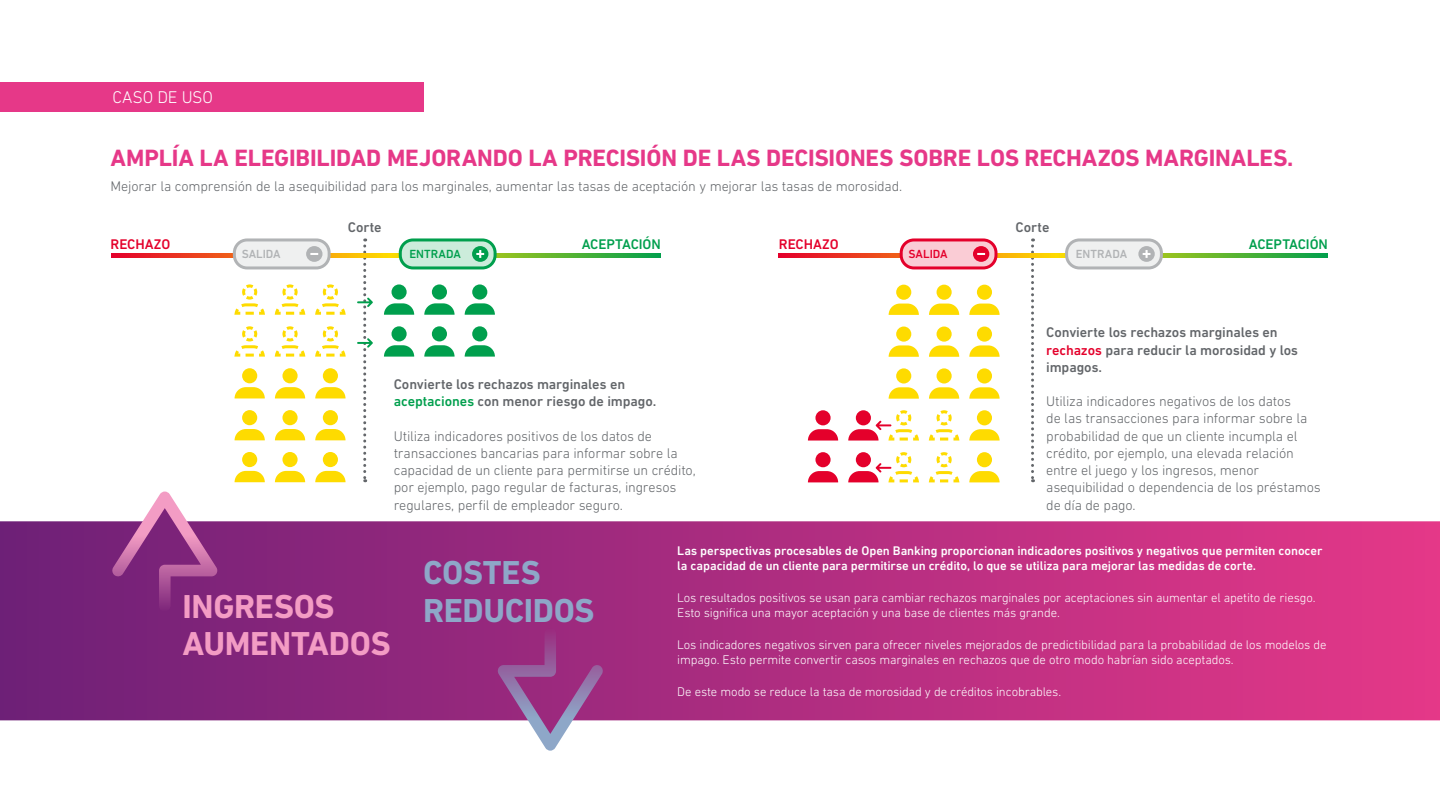
<style>
.page{position:relative;width:1440px;height:810px;background:#fff}
.page>*{position:absolute;margin:0;border:0;box-sizing:border-box;transform-origin:0 0}
.t1{font:700 33.75px/37.5px "DIN Next W1 G";letter-spacing:-.01em;color:#f39cc4}
.t2{font:700 33.75px/37.5px "DIN Next W1 G";letter-spacing:-.01em;color:#8ea7c8}
.t3{font:700 24px "DIN Next W1 G";letter-spacing:-.005em;color:#e63888}
.t4{font:300 17.25px "DIN Next W1 G";letter-spacing:-.005em;color:#fff}
.t5{font:300 14.25px/17.2px "DIN Next W1 G";letter-spacing:-.01em;color:#63666a}
.t6{font:500 14.25px/17.2px "DIN Next W1 G";letter-spacing:-.005em;color:#63666a}
.t7{font:500 14.25px "DIN Next W1 G";letter-spacing:-.005em;color:#009f4d}
.t8{font:500 14.25px "DIN Next W1 G";letter-spacing:-.005em;color:#e4002b}
.t9{font:300 12.75px/15px "DIN Next W1 G";letter-spacing:-.01em;color:#fff}
.t10{font:500 12.75px/15px "DIN Next W1 G";letter-spacing:-.005em;color:#fff}
.t11{font:500 12px "DIN Next W1 G";letter-spacing:.005em;color:#b1b3b5}
.t12{font:500 12px "DIN Next W1 G";letter-spacing:.005em;color:#009f4d}
.t13{font:500 12px "DIN Next W1 G";color:#e4002b}
.s1{color:#009f4d}
.s2{color:#e4002b}
</style>
<div class="page">
<div style="left:0;top:82px;width:424px;height:30px;background:#e63888"></div>
<svg style="left:0;top:521px;width:1440px;height:200px;background:#ab2d80"></svg>
<svg style="left:1031px;top:238px;width:3px;height:244px"></svg>
<svg style="left:111px;top:253px;width:550px;height:5px;background:#a08526"></svg>
<svg style="left:779px;top:253px;width:549px;height:5px;background:#a48825"></svg>
<svg style="left:234px;top:284px;width:31px;height:31px"></svg>
<svg style="left:889px;top:304px;width:30px;height:11px"></svg>
<div style="left:896px;top:285px;width:15px;height:15px;background:#fedb00;border-radius:50%"></div>
<svg style="left:384px;top:303px;width:30px;height:12px"></svg>
<div style="left:392px;top:284px;width:15px;height:16px;background:#009f4d;border-radius:50%"></div>
<svg style="left:235px;top:387px;width:30px;height:11px"></svg>
<div style="left:242px;top:368px;width:15px;height:15px;background:#fedb00;border-radius:50%"></div>
<svg style="left:889px;top:387px;width:30px;height:12px"></svg>
<div style="left:896px;top:368px;width:15px;height:16px;background:#fedb00;border-radius:50%"></div>
<svg style="left:234px;top:326px;width:31px;height:31px"></svg>
<svg style="left:889px;top:345px;width:30px;height:12px"></svg>
<div style="left:896px;top:327px;width:15px;height:15px;background:#fedb00;border-radius:50%"></div>
<svg style="left:384px;top:345px;width:30px;height:12px"></svg>
<div style="left:392px;top:326px;width:15px;height:15px;background:#009f4d;border-radius:50%"></div>
<svg style="left:235px;top:429px;width:30px;height:11px"></svg>
<div style="left:242px;top:410px;width:15px;height:15px;background:#fedb00;border-radius:50%"></div>
<svg style="left:235px;top:471px;width:30px;height:11px"></svg>
<div style="left:242px;top:452px;width:15px;height:15px;background:#fedb00;border-radius:50%"></div>
<svg style="left:274px;top:284px;width:32px;height:31px"></svg>
<svg style="left:929px;top:304px;width:30px;height:11px"></svg>
<div style="left:937px;top:285px;width:15px;height:15px;background:#fedb00;border-radius:50%"></div>
<svg style="left:424px;top:303px;width:31px;height:12px"></svg>
<div style="left:432px;top:284px;width:15px;height:16px;background:#009f4d;border-radius:50%"></div>
<svg style="left:275px;top:387px;width:30px;height:11px"></svg>
<div style="left:282px;top:368px;width:16px;height:15px;background:#fedb00;border-radius:50%"></div>
<svg style="left:929px;top:387px;width:30px;height:12px"></svg>
<div style="left:937px;top:368px;width:15px;height:16px;background:#fedb00;border-radius:50%"></div>
<svg style="left:274px;top:326px;width:32px;height:31px"></svg>
<svg style="left:929px;top:345px;width:30px;height:12px"></svg>
<div style="left:937px;top:327px;width:15px;height:15px;background:#fedb00;border-radius:50%"></div>
<svg style="left:424px;top:345px;width:31px;height:12px"></svg>
<div style="left:432px;top:326px;width:15px;height:15px;background:#009f4d;border-radius:50%"></div>
<svg style="left:275px;top:429px;width:30px;height:11px"></svg>
<div style="left:282px;top:410px;width:16px;height:15px;background:#fedb00;border-radius:50%"></div>
<svg style="left:928px;top:410px;width:32px;height:31px"></svg>
<svg style="left:808px;top:429px;width:30px;height:12px"></svg>
<div style="left:815px;top:410px;width:16px;height:15px;background:#e4002b;border-radius:50%"></div>
<svg style="left:275px;top:471px;width:30px;height:11px"></svg>
<div style="left:282px;top:452px;width:16px;height:15px;background:#fedb00;border-radius:50%"></div>
<svg style="left:928px;top:452px;width:32px;height:31px"></svg>
<svg style="left:808px;top:471px;width:30px;height:11px"></svg>
<div style="left:815px;top:452px;width:16px;height:15px;background:#e4002b;border-radius:50%"></div>
<svg style="left:315px;top:284px;width:31px;height:31px"></svg>
<svg style="left:969px;top:304px;width:31px;height:11px"></svg>
<div style="left:977px;top:285px;width:15px;height:15px;background:#fedb00;border-radius:50%"></div>
<svg style="left:465px;top:303px;width:30px;height:12px"></svg>
<div style="left:472px;top:284px;width:15px;height:16px;background:#009f4d;border-radius:50%"></div>
<svg style="left:315px;top:387px;width:31px;height:11px"></svg>
<div style="left:323px;top:368px;width:15px;height:15px;background:#fedb00;border-radius:50%"></div>
<svg style="left:969px;top:387px;width:31px;height:12px"></svg>
<div style="left:977px;top:368px;width:15px;height:16px;background:#fedb00;border-radius:50%"></div>
<svg style="left:315px;top:326px;width:31px;height:31px"></svg>
<svg style="left:969px;top:345px;width:31px;height:12px"></svg>
<div style="left:977px;top:327px;width:15px;height:15px;background:#fedb00;border-radius:50%"></div>
<svg style="left:465px;top:345px;width:30px;height:12px"></svg>
<div style="left:472px;top:326px;width:15px;height:15px;background:#009f4d;border-radius:50%"></div>
<svg style="left:315px;top:429px;width:31px;height:11px"></svg>
<div style="left:323px;top:410px;width:15px;height:15px;background:#fedb00;border-radius:50%"></div>
<svg style="left:969px;top:429px;width:31px;height:12px"></svg>
<div style="left:977px;top:410px;width:15px;height:15px;background:#fedb00;border-radius:50%"></div>
<svg style="left:315px;top:471px;width:31px;height:11px"></svg>
<div style="left:323px;top:452px;width:15px;height:15px;background:#fedb00;border-radius:50%"></div>
<svg style="left:969px;top:471px;width:31px;height:11px"></svg>
<div style="left:977px;top:452px;width:15px;height:15px;background:#fedb00;border-radius:50%"></div>
<svg style="left:848px;top:452px;width:71px;height:31px"></svg>
<svg style="left:357px;top:238px;width:16px;height:244px"></svg>
<svg style="left:848px;top:410px;width:71px;height:31px"></svg>
<div style="left:400px;top:240px;width:95px;height:28px;background:#ccecdb;border-radius:13px"></div>
<div style="left:399px;top:238px;width:98px;height:31px;border:3px solid #009f4d;border-radius:13px"></div>
<div style="left:472px;top:246px;width:16px;height:16px;background:#009f4d;border-radius:50%"></div>
<svg style="left:476px;top:250px;width:8px;height:8px"></svg>
<div style="left:1067px;top:240px;width:94px;height:28px;background:#eff0f0;border-radius:13px"></div>
<div style="left:1065px;top:238px;width:98px;height:31px;border:3px solid #b1b3b5;border-radius:13px"></div>
<div style="left:1138px;top:246px;width:17px;height:16px;background:#b1b3b5;border-radius:50%"></div>
<svg style="left:1143px;top:250px;width:8px;height:8px"></svg>
<div style="left:901px;top:240px;width:95px;height:28px;background:#faccd5;border-radius:13px"></div>
<div style="left:900px;top:238px;width:97px;height:31px;border:3px solid #e4002b;border-radius:13px"></div>
<div style="left:973px;top:246px;width:16px;height:16px;background:#e4002b;border-radius:50%"></div>
<svg style="left:977px;top:253px;width:8px;height:2px"></svg>
<div style="left:234px;top:240px;width:95px;height:28px;background:#eff0f0;border-radius:13px"></div>
<div style="left:233px;top:238px;width:98px;height:31px;border:3px solid #b1b3b5;border-radius:13px"></div>
<div style="left:306px;top:246px;width:17px;height:16px;background:#b1b3b5;border-radius:50%"></div>
<svg style="left:310px;top:253px;width:8px;height:2px"></svg>
<svg style="left:112px;top:492px;width:106px;height:119px"></svg>
<svg style="left:498px;top:628px;width:106px;height:123px"></svg>
<p class="t4" style="left:112px;top:88px;width:102px">CASO DE USO</p>
<h2 class="t3" style="left:111px;top:144px;width:1184px">AMPLÍA LA ELEGIBILIDAD MEJORANDO LA PRECISIÓN DE LAS DECISIONES SOBRE LOS RECHAZOS MARGINALES.</h2>
<p class="t5" style="left:111px;top:177px;width:793px">Mejorar la comprensión de la asequibilidad para los marginales, aumentar las tasas de aceptación y mejorar las tasas de morosidad.</p>
<p class="t6" style="left:348px;top:218px;width:35px">Corte</p>
<p class="t6" style="left:1016px;top:218px;width:35px">Corte</p>
<p class="t8" style="left:111px;top:236px;width:61px">RECHAZO</p>
<p class="t7" style="left:582px;top:236px;width:81px">ACEPTACIÓN</p>
<p class="t8" style="left:779px;top:236px;width:61px">RECHAZO</p>
<p class="t7" style="left:1249px;top:236px;width:81px">ACEPTACIÓN</p>
<p class="t11" style="left:242px;top:247px;width:41px">SALIDA</p>
<p class="t12" style="left:410px;top:247px;width:53px">ENTRADA</p>
<p class="t13" style="left:909px;top:247px;width:41px">SALIDA</p>
<p class="t11" style="left:1076px;top:247px;width:53px">ENTRADA</p>
<p class="t6" style="left:394px;top:376px;width:264px">Convierte los rechazos marginales en <span class="s1">aceptaciones</span> con menor riesgo de impago.</p>
<p class="t5" style="left:394px;top:427px;width:304px">Utiliza indicadores positivos de los datos de transacciones bancarias para informar sobre la capacidad de un cliente para permitirse un crédito, por ejemplo, pago regular de facturas, ingresos regulares, perfil de empleador seguro.</p>
<p class="t6" style="left:1046px;top:324px;width:253px">Convierte los rechazos marginales en <span class="s2">rechazos</span> para reducir la morosidad y los impagos.</p>
<p class="t5" style="left:1046px;top:393px;width:276px">Utiliza indicadores negativos de los datos<br>de las transacciones para informar sobre la probabilidad de que un cliente incumpla el crédito, por ejemplo, una elevada relación entre el juego y los ingresos, menor asequibilidad o dependencia de los préstamos de día de pago.</p>
<h1 class="t1" style="left:183px;top:587px;width:209px">INGRESOS<br>AUMENTADOS</h1>
<h1 class="t2" style="left:423px;top:554px;width:173px">COSTES<br>REDUCIDOS</h1>
<p class="t10" style="left:677px;top:543px;width:647px">Las perspectivas procesables de Open Banking proporcionan indicadores positivos y negativos que permiten conocer la capacidad de un cliente para permitirse un crédito, lo que se utiliza para mejorar las medidas de corte.</p>
<p class="t9" style="left:677px;top:590px;width:640px">Los resultados positivos se usan para cambiar rechazos marginales por aceptaciones sin aumentar el apetito de riesgo.<br>Esto significa una mayor aceptación y una base de clientes más grande.</p>
<p class="t9" style="left:677px;top:637px;width:651px">Los indicadores negativos sirven para ofrecer niveles mejorados de predictibilidad para la probabilidad de los modelos de impago. Esto permite convertir casos marginales en rechazos que de otro modo habrían sido aceptados.</p>
<p class="t9" style="left:677px;top:684px;width:385px">De este modo se reduce la tasa de morosidad y de créditos incobrables.</p>
</div>
